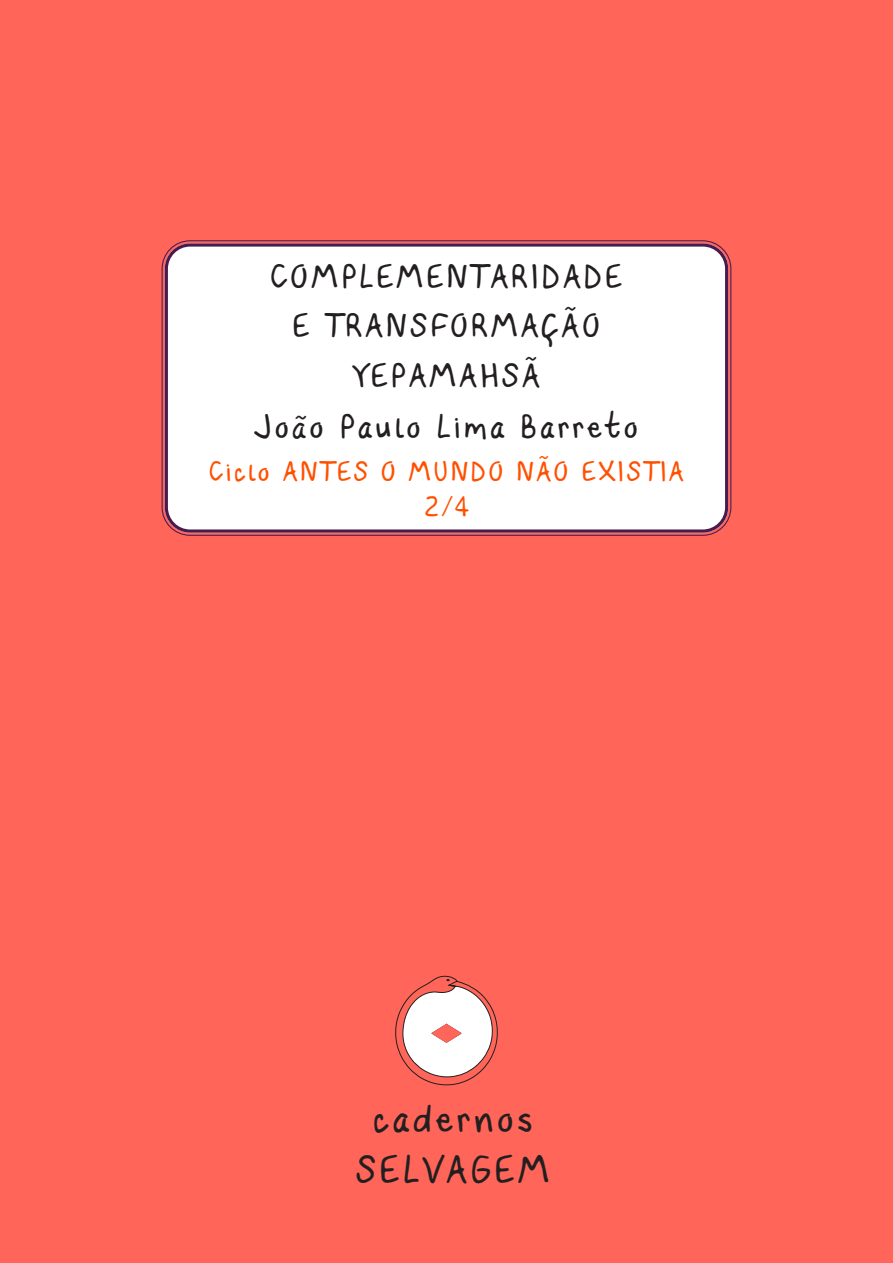
<style>
.page{position:relative;width:893px;height:1263px;background:#ff6559}
.page>*{position:absolute;margin:0;border:0;box-sizing:border-box;transform-origin:0 0}
.t1{font:33.75px/50.7px "Dantestui 2";letter-spacing:.075em;color:#231f20;text-align:center}
.t2{font:28.95px/49.9px "Dantestui 2";letter-spacing:.075em;color:#231f20;text-align:center}
.t3{font:24px/36px "Dantestui 2";letter-spacing:.075em;color:#ff5000;text-align:center}
</style>
<div class="page">
<div style="left:165px;top:243px;width:563px;height:290px;background:#fff;border-radius:25px"></div>
<div style="left:165px;top:243px;width:563px;height:290px;border:3px solid #481a4d;border-radius:24px"></div>
<svg style="left:395px;top:975px;width:103px;height:110px"></svg>
<p class="t2" style="left:254px;top:251px;width:386px">COMPLEMENTARIDADE<br>E TRANSFORMAÇÃO<br>YEPAMAHSÃ<br>João Paulo Lima Barreto</p>
<p class="t3" style="left:209px;top:454px;width:477px">Ciclo ANTES O MUNDO NÃO EXISTIA<br>2/4</p>
<p class="t1" style="left:355px;top:1093px;width:196px">cadernos<br>SELVAGEM</p>
</div>
